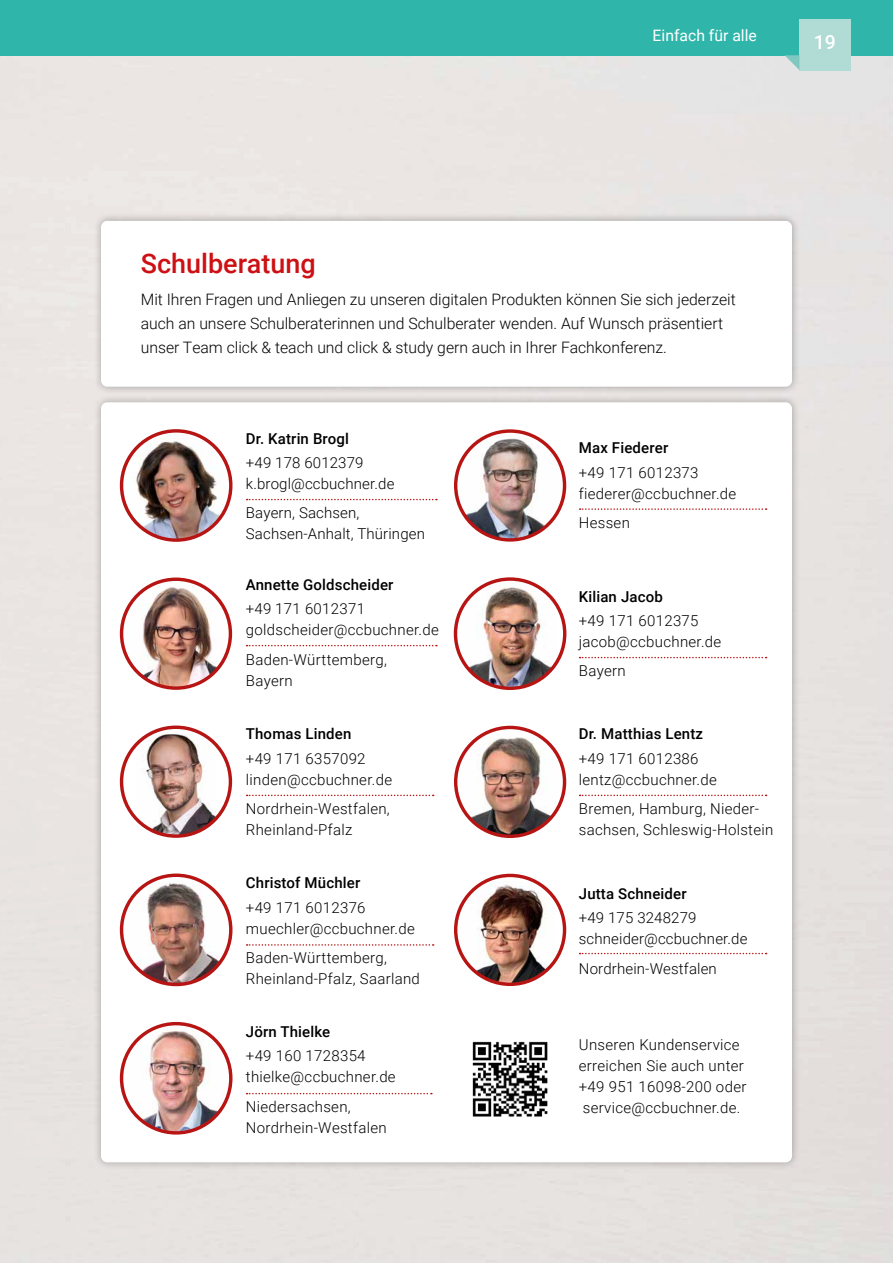
<style>
.page{position:relative;width:893px;height:1263px;background:#fff}
.page>*{position:absolute;margin:0;border:0;box-sizing:border-box;transform-origin:0 0}
.t1{font:500 27px "Roboto";color:#cd1013}
.t2{font:500 19.5px "Roboto";color:#fff}
.t3{font:300 15.75px/24px "Roboto";color:#000}
.t4{font:15.75px "Roboto";color:#fff}
.t5{font:300 15px/21px "Roboto";letter-spacing:.02em;color:#000}
.t6{font:500 15px "Roboto";letter-spacing:.01em;color:#000}
</style>
<div class="page">
<div style="left:0;top:55px;width:893px;height:1208px;background:#e7e4e2"></div>
<div style="left:93px;top:394px;width:707px;height:776px;background:#000;opacity:.3"></div>
<div style="left:101px;top:402px;width:691px;height:760px;background:#fff;border-radius:6px"></div>
<img style="left:472px;top:1041px;width:76px;height:76px">
<div style="left:0;top:0;width:893px;height:55px;background:#30b5aa"></div>
<div style="left:799px;top:19px;width:51px;height:51px;background:#b1dbd5"></div>
<svg style="left:785px;top:55px;width:14px;height:15px"></svg>
<img style="left:458px;top:431px;width:105px;height:109px">
<div style="left:454px;top:429px;width:112px;height:113px;border:3px solid #b61513;border-radius:50%"></div>
<svg style="left:122px;top:579px;width:108px;height:109px"></svg>
<img style="left:130px;top:580px;width:98px;height:108px">
<div style="left:120px;top:577px;width:112px;height:113px;border:3px solid #b61513;border-radius:50%"></div>
<svg style="left:455px;top:579px;width:110px;height:109px"></svg>
<img style="left:465px;top:580px;width:90px;height:108px">
<div style="left:454px;top:577px;width:112px;height:113px;border:3px solid #b61513;border-radius:50%"></div>
<img style="left:456px;top:727px;width:107px;height:109px">
<div style="left:454px;top:726px;width:112px;height:112px;border:3px solid #b61513;border-radius:50%"></div>
<svg style="left:122px;top:727px;width:108px;height:109px"></svg>
<img style="left:137px;top:734px;width:80px;height:102px">
<div style="left:120px;top:725px;width:112px;height:113px;border:3px solid #b61513;border-radius:50%"></div>
<img style="left:128px;top:432px;width:103px;height:108px">
<div style="left:120px;top:429px;width:112px;height:113px;border:3px solid #b61513;border-radius:50%"></div>
<img style="left:126px;top:876px;width:104px;height:108px">
<div style="left:120px;top:873px;width:112px;height:113px;border:3px solid #b61513;border-radius:50%"></div>
<svg style="left:456px;top:875px;width:109px;height:109px"></svg>
<img style="left:456px;top:881px;width:98px;height:103px">
<div style="left:454px;top:874px;width:112px;height:112px;border:3px solid #b61513;border-radius:50%"></div>
<svg style="left:247px;top:499px;width:190px;height:1px"></svg>
<svg style="left:580px;top:657px;width:187px;height:1px"></svg>
<svg style="left:247px;top:944px;width:187px;height:2px"></svg>
<svg style="left:580px;top:508px;width:187px;height:2px"></svg>
<svg style="left:247px;top:645px;width:190px;height:1px"></svg>
<svg style="left:580px;top:795px;width:187px;height:1px"></svg>
<svg style="left:247px;top:795px;width:187px;height:1px"></svg>
<svg style="left:580px;top:953px;width:187px;height:1px"></svg>
<svg style="left:122px;top:1024px;width:109px;height:109px"></svg>
<img style="left:130px;top:1024px;width:98px;height:109px">
<div style="left:120px;top:1022px;width:112px;height:112px;border:3px solid #b61513;border-radius:50%"></div>
<svg style="left:247px;top:1093px;width:185px;height:1px"></svg>
<div style="left:93px;top:213px;width:707px;height:182px;background:#000;opacity:.3"></div>
<div style="left:101px;top:221px;width:691px;height:166px;background:#fff;border-radius:6px"></div>
<p class="t4" style="left:653px;top:24px;width:106px">Einfach für alle</p>
<h2 class="t2" style="left:814px;top:29px;width:24px">19</h2>
<h1 class="t1" style="left:141px;top:244px;width:177px">Schulberatung</h1>
<p class="t3" style="left:141px;top:287px;width:596px">Mit Ihren Fragen und Anliegen zu unseren digitalen Produkten können Sie sich jederzeit auch an unsere Schulberaterinnen und Schulberater wenden. Auf Wunsch präsentiert unser Team click &amp; teach und click &amp; study gern auch in Ihrer Fachkonferenz.</p>
<p class="t6" style="left:246px;top:428px;width:105px">Dr. Katrin Brogl</p>
<p class="t5" style="left:246px;top:451px;width:150px">+49 178 6012379 k.brogl@ccbuchner.de</p>
<p class="t5" style="left:246px;top:502px;width:181px">Bayern, Sachsen,<br>Sachsen-Anhalt, Thüringen</p>
<p class="t6" style="left:246px;top:574px;width:149px">Annette Goldscheider</p>
<p class="t5" style="left:246px;top:598px;width:194px">+49 171 6012371 goldscheider@ccbuchner.de</p>
<p class="t5" style="left:246px;top:648px;width:143px">Baden-Württemberg,<br>Bayern</p>
<p class="t6" style="left:246px;top:723px;width:107px">Thomas Linden</p>
<p class="t5" style="left:246px;top:747px;width:148px">+49 171 6357092 linden@ccbuchner.de</p>
<p class="t5" style="left:246px;top:798px;width:145px">Nordrhein-Westfalen,<br>Rheinland-Pfalz</p>
<p class="t6" style="left:246px;top:872px;width:116px">Christof Müchler</p>
<p class="t5" style="left:246px;top:896px;width:170px">+49 171 6012376 muechler@ccbuchner.de</p>
<p class="t5" style="left:246px;top:947px;width:175px">Baden-Württemberg,<br>Rheinland-Pfalz, Saarland</p>
<p class="t6" style="left:246px;top:1021px;width:86px">Jörn Thielke</p>
<p class="t5" style="left:246px;top:1045px;width:151px">+49 160 1728354 thielke@ccbuchner.de</p>
<p class="t5" style="left:246px;top:1095px;width:142px">Niedersachsen,<br>Nordrhein-Westfalen</p>
<p class="t6" style="left:579px;top:438px;width:91px">Max Fiederer</p>
<p class="t5" style="left:579px;top:461px;width:159px">+49 171 6012373 fiederer@ccbuchner.de</p>
<p class="t5" style="left:579px;top:512px;width:53px">Hessen</p>
<p class="t6" style="left:579px;top:586px;width:86px">Kilian Jacob</p>
<p class="t5" style="left:579px;top:609px;width:144px">+49 171 6012375 jacob@ccbuchner.de</p>
<p class="t5" style="left:579px;top:660px;width:48px">Bayern</p>
<p class="t6" style="left:579px;top:723px;width:126px">Dr. Matthias Lentz</p>
<p class="t5" style="left:579px;top:747px;width:140px">+49 171 6012386 lentz@ccbuchner.de</p>
<p class="t5" style="left:579px;top:798px;width:196px">Bremen, Hamburg, Nieder&shy;sachsen, Schleswig-Holstein</p>
<p class="t6" style="left:579px;top:883px;width:109px">Jutta Schneider</p>
<p class="t5" style="left:579px;top:907px;width:170px">+49 175 3248279 schneider@ccbuchner.de</p>
<p class="t5" style="left:579px;top:957px;width:139px">Nordrhein-Westfalen</p>
<p class="t5" style="left:579px;top:1034px;width:169px">Unseren Kundenservice erreichen Sie auch unter +49 951 16098-200 oder service@ccbuchner.de.</p>
</div>
